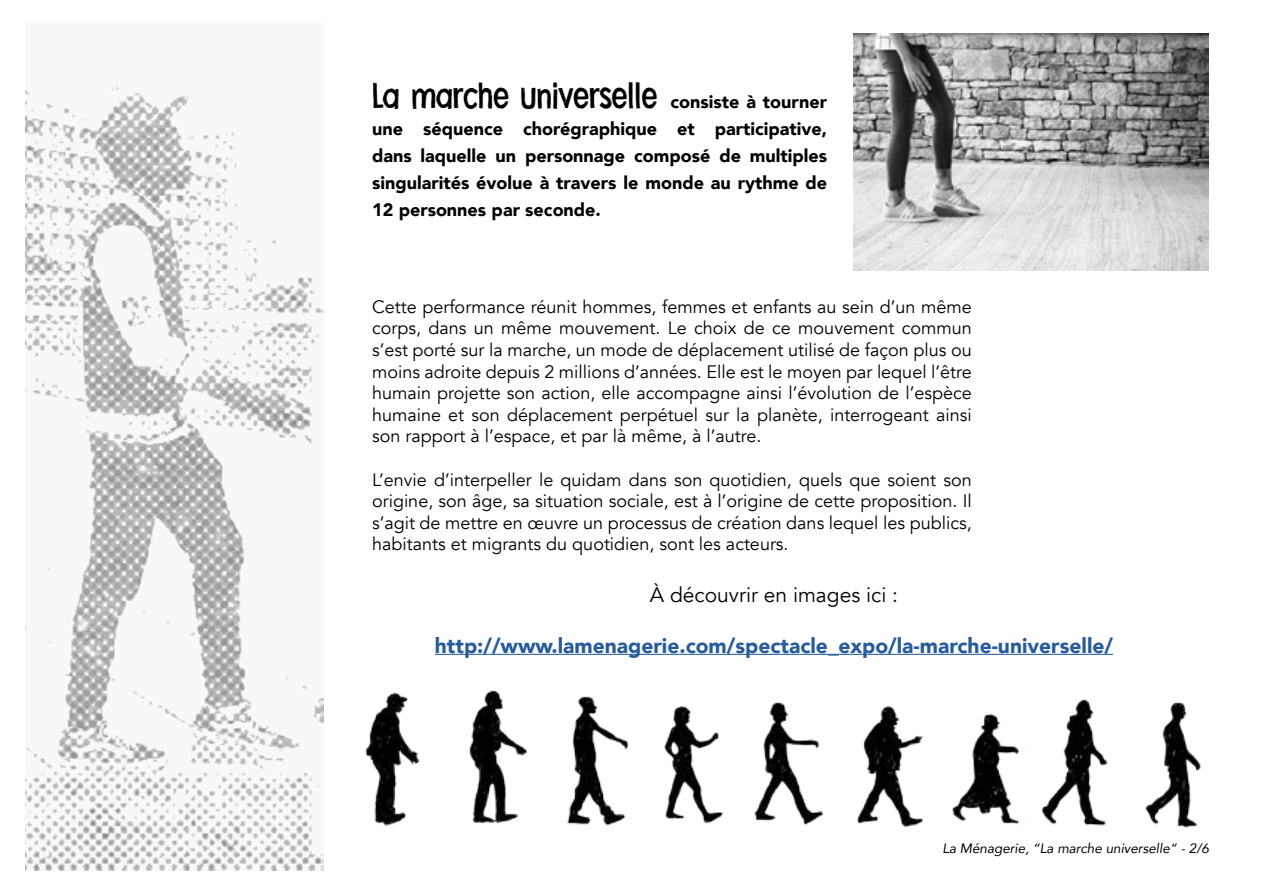
<style>
.page{position:relative;width:1263px;height:893px;background:#fff}
.page>*{position:absolute;margin:0;border:0;box-sizing:border-box;transform-origin:0 0}
.t1{font:36px "Flea Market Finds";color:#000}
.t2{font:900 21px "Avenir";color:#275b9b}
.t3{font:21px "Avenir";color:#000}
.t4{font:18px/21.6px "Avenir";color:#000;text-align:justify}
.t5{font:900 18px/27px "Avenir";color:#000;text-align:justify}
.t6{font:italic 13.5px "Avenir";color:#000}
.s1{font-family:"Avenir";font-weight:900;font-size:18px}
</style>
<div class="page">
<img style="left:365px;top:653px;width:164px;height:173px">
<img style="left:554px;top:653px;width:142px;height:173px">
<img style="left:626px;top:657px;width:393px;height:171px">
<img style="left:1028px;top:699px;width:173px;height:129px">
<hr style="left:435px;top:654px;width:678px;height:1px;background:#275b9b">
<img style="left:853px;top:34px;width:356px;height:237px">
<img style="left:26px;top:86px;width:297px;height:785px">
<h1 class="t1" style="left:372px;top:72px;width:457px">La marche universelle <span class="s1">consiste à tourner</span></h1>
<p class="t5" style="left:372px;top:114px;width:457px">une séquence chorégraphique et participative, dans laquelle un personnage composé de multiples singularités évolue à travers le monde au rythme de 12 personnes par seconde.</p>
<p class="t4" style="left:372px;top:296px;width:601px">Cette performance réunit hommes, femmes et enfants au sein d’un même corps, dans un même mouvement. Le choix de ce mouvement commun s’est porté sur la marche, un mode de déplacement utilisé de façon plus ou moins adroite depuis 2 millions d’années. Elle est le moyen par lequel l’être humain projette son action, elle accompagne ainsi l’évolution de l’espèce humaine et son déplacement perpétuel sur la planète, interrogeant ainsi son rapport à l’espace, et par là même, à l’autre.</p>
<p class="t4" style="left:372px;top:469px;width:601px">L’envie d’interpeller le quidam dans son quotidien, quels que soient son origine, son âge, sa situation sociale, est à l’origine de cette proposition. Il s’agit de mettre en œuvre un processus de création dans lequel les publics, habitants et migrants du quotidien, sont les acteurs.</p>
<p class="t3" style="left:650px;top:583px;width:250px">À découvrir en images ici :</p>
<p class="t2" style="left:435px;top:627px;width:680px">http://www.lamenagerie.com/spectacle_expo/la-marche-universelle/</p>
<p class="t6" style="left:942px;top:840px;width:268px">La Ménagerie, “La marche universelle“ - 2/6</p>
</div>
